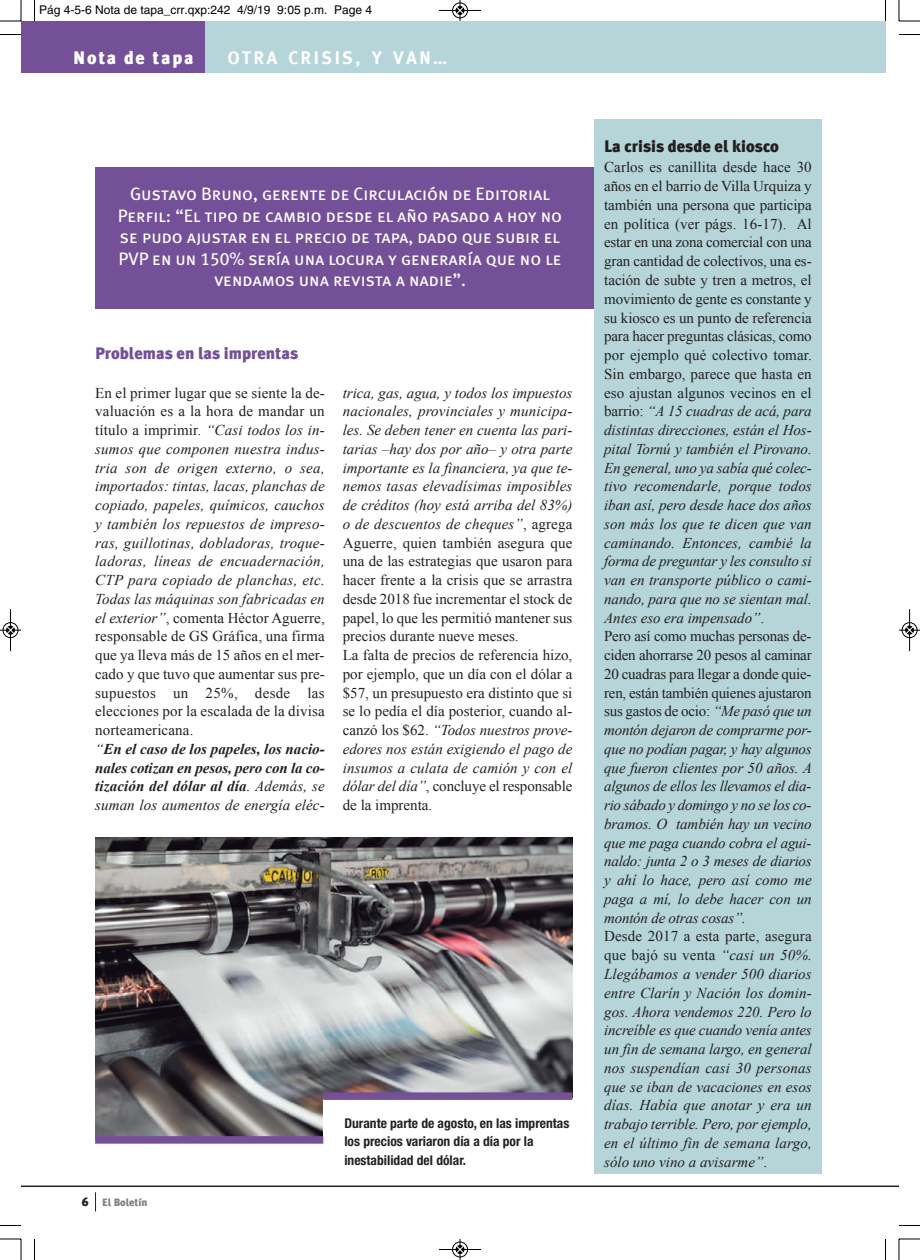
<style>
.page{position:relative;width:920px;height:1260px;background:#fff}
.page>*{position:absolute;margin:0;border:0;box-sizing:border-box;transform-origin:0 0}
.t1{font:18px/21.6px "Meta Plus Book Caps";color:#fff;text-align:center}
.t2{font:700 18px "Meta";letter-spacing:.15em;color:#fff}
.t3{font:900 18px "Meta Plus";letter-spacing:.1em;color:#fff}
.t4{font:900 16.5px "Meta Plus";color:#735098}
.t5{font:900 16.5px "Meta Plus";color:#231f20}
.t6{font:italic 15px/18.8px "Times New Roman";letter-spacing:-.005em;color:#231f20}
.t7{font:15px/18.8px "Times New Roman";color:#231f20}
.t8{font:italic 15px/18.8px "Times New Roman";letter-spacing:.015em;color:#231f20}
.t9{font:700 condensed 13.5px/18.8px "Helvetica Neue LT Std";color:#231f20}
.t10{font:12px "Helvetica";color:#000}
.t11{font:900 10.5px "Meta Plus";color:#808285}
.s1{font-style:normal}
.s2{font-weight:700}
.s3{font-style:italic}
.s4{font-size:12px;color:#231f20}
</style>
<div class="page">
<div style="left:95px;top:168px;width:515px;height:141px;background:#735098"></div>
<div style="left:204px;top:21px;width:681px;height:52px;background:#b5d5d9"></div>
<svg style="left:95px;top:1192px;width:1px;height:19px"></svg>
<hr style="left:21px;top:1185px;width:877px;height:2px;background:#231f20">
<div style="left:21px;top:21px;width:184px;height:52px;background:#735098"></div>
<div style="left:593px;top:120px;width:228px;height:1053px;background:#b5d5d9"></div>
<img style="left:95px;top:837px;width:477px;height:299px">
<div style="left:323px;top:1098px;width:257px;height:75px;background:#fff"></div>
<div style="left:95px;top:1136px;width:228px;height:7px;background:#735098"></div>
<div style="left:323px;top:1092px;width:249px;height:8px;background:#735098"></div>
<svg style="left:34px;top:0;width:1px;height:21px"></svg>
<svg style="left:0;top:34px;width:21px;height:1px"></svg>
<svg style="left:885px;top:0;width:1px;height:21px"></svg>
<svg style="left:899px;top:34px;width:20px;height:1px"></svg>
<svg style="left:34px;top:1239px;width:1px;height:21px"></svg>
<svg style="left:0;top:1225px;width:21px;height:1px"></svg>
<svg style="left:885px;top:1239px;width:1px;height:21px"></svg>
<svg style="left:899px;top:1225px;width:20px;height:1px"></svg>
<svg style="left:0;top:0;width:22px;height:22px"></svg>
<svg style="left:898px;top:0;width:21px;height:22px"></svg>
<svg style="left:0;top:1238px;width:22px;height:22px"></svg>
<svg style="left:898px;top:1238px;width:21px;height:22px"></svg>
<div style="left:452px;top:2px;width:16px;height:16px;border:1px solid #fff;border-radius:50%"></div>
<hr style="left:439px;top:10px;width:42px;height:1px;background:#000">
<div style="left:452px;top:3px;width:15px;height:15px;border:1px solid #000;border-radius:50%"></div>
<svg style="left:456px;top:0;width:8px;height:21px"></svg>
<div style="left:452px;top:1241px;width:16px;height:16px;border:1px solid #fff;border-radius:50%"></div>
<hr style="left:439px;top:1249px;width:42px;height:1px;background:#000">
<div style="left:452px;top:1241px;width:15px;height:16px;border:1px solid #000;border-radius:50%"></div>
<svg style="left:456px;top:1239px;width:8px;height:21px"></svg>
<hr style="left:10px;top:609px;width:1px;height:42px;background:#000">
<div style="left:3px;top:622px;width:15px;height:16px;border:1px solid #000;border-radius:50%"></div>
<svg style="left:0;top:626px;width:21px;height:8px"></svg>
<hr style="left:909px;top:609px;width:1px;height:42px;background:#000">
<div style="left:901px;top:622px;width:16px;height:16px;border:1px solid #000;border-radius:50%"></div>
<svg style="left:899px;top:626px;width:20px;height:8px"></svg>
<p class="t10" style="left:39px;top:5px;width:334px">Pág 4-5-6 Nota de tapa_crr.qxp:242 4/9/19 9:05 p.m. Page 4</p>
<p class="t3" style="left:73px;top:46px;width:122px">Nota de tapa</p>
<p class="t2" style="left:228px;top:48px;width:221px">OTRA CRISIS, Y VAN…</p>
<p class="t1" style="left:118px;top:183px;width:446px">Gustavo Bruno, gerente de Circulación de Editorial Perfil: “El tipo de cambio desde el año pasado a hoy no se pudo ajustar en el precio de tapa, dado que subir el PVP en un 150% sería una locura y generaría que no le vendamos una revista a nadie”.</p>
<p class="t4" style="left:95px;top:342px;width:204px">Problemas en las imprentas</p>
<p class="t8" style="left:95px;top:383px;width:231px"><span class="s1">En el primer lugar que se siente la de&shy;valuación es a la hora de mandar un título a imprimir.</span> “Casi todos los in&shy;sumos que componen nuestra indus&shy;tria son de origen externo, o sea, importados: tintas, lacas, planchas de copiado, papeles, químicos, cauchos y también los repuestos de impreso&shy;ras, guillotinas, dobladoras, troque&shy;ladoras, líneas de encuadernación, CTP para copiado de planchas, etc.<br>Todas las máquinas son fabricadas en el exterior”<span class="s1">, comenta Héctor Aguerre, responsable de GS Gráfica, una firma que ya lleva más de 15 años en el mer&shy;cado y que tuvo que aumentar sus pre&shy;supuestos un 25%, desde las elecciones por la escalada de la divisa norteamericana.<br></span>“<span class="s2">En el caso de los papeles, los nacio&shy;nales cotizan en pesos, pero con la co&shy;tización del dólar al día</span>. Además, se suman los aumentos de energía eléc-</p>
<p class="t7" style="left:343px;top:383px;width:231px"><span class="s3">trica, gas, agua, y todos los impuestos nacionales, provinciales y municipa&shy;les. Se deben tener en cuenta las pari&shy;tarias –hay dos por año– y otra parte importante es la financiera, ya que te&shy;nemos tasas elevadísimas imposibles de créditos (hoy está arriba del 83%) o de descuentos de cheques”</span>, agrega Aguerre, quien también asegura que una de las estrategias que usaron para hacer frente a la crisis que se arrastra desde 2018 fue incrementar el stock de papel, lo que les permitió mantener sus precios durante nueve meses.<br>La falta de precios de referencia hizo, por ejemplo, que un día con el dólar a $57, un presupuesto era distinto que si se lo pedía el día posterior, cuando al&shy;canzó los $62. <span class="s3">“Todos nuestros prove&shy;edores nos están exigiendo el pago de insumos a culata de camión y con el dólar del día”</span>, concluye el responsable de la imprenta.</p>
<p class="t11" style="left:82px;top:1195px;width:67px"><span class="s4">6</span> El Boletín</p>
<p class="t9" style="left:344px;top:1114px;width:226px">Durante parte de agosto, en las imprentas los precios variaron día a día por la inestabilidad del dólar.</p>
<p class="t5" style="left:604px;top:136px;width:176px">La crisis desde el kiosco</p>
<p class="t6" style="left:604px;top:158px;width:209px"><span class="s1">Carlos es canillita desde hace 30 años en el barrio de Villa Urquiza y también una persona que participa en política (ver págs. 16-17). Al estar en una zona comercial con una gran cantidad de colectivos, una es&shy;tación de subte y tren a metros, el movimiento de gente es constante y su kiosco es un punto de referencia para hacer preguntas clásicas, como por ejemplo qué colectivo tomar.<br>Sin embargo, parece que hasta en eso ajustan algunos vecinos en el barrio:</span> “A 15 cuadras de acá, para distintas direcciones, están el Hos&shy;pital Tornú y también el Pirovano.<br>En general, uno ya sabía qué colec&shy;tivo recomendarle, porque todos iban así, pero desde hace dos años son más los que te dicen que van caminando. Entonces, cambié la forma de preguntar y les consulto si van en transporte público o cami&shy;nando, para que no se sientan mal.<br>Antes eso era impensado”<span class="s1">.<br>Pero así como muchas personas de&shy;ciden ahorrarse 20 pesos al caminar 20 cuadras para llegar a donde quie&shy;ren, están también quienes ajustaron sus gastos de ocio:</span> “Me pasó que un montón dejaron de comprarme por&shy;que no podían pagar, y hay algunos que fueron clientes por 50 años. A algunos de ellos les llevamos el dia&shy;rio sábado y domingo y no se los co&shy;bramos. O también hay un vecino que me paga cuando cobra el agui&shy;naldo: junta 2 o 3 meses de diarios y ahí lo hace, pero así como me paga a mí, lo debe hacer con un montón de otras cosas”.</p>
<p class="t6" style="left:604px;top:927px;width:209px;text-align:justify"><span class="s1">Desde 2017 a esta parte, asegura que bajó su venta</span> “casi un 50%.<br>Llegábamos a vender 500 diarios entre Clarín y Nación los domin&shy;gos. Ahora vendemos 220. Pero lo increíble es que cuando venía antes un fin de semana largo, en general nos suspendían casi 30 personas que se iban de vacaciones en esos días. Había que anotar y era un trabajo terrible. Pero, por ejemplo, en el último fin de semana largo, sólo uno vino a avisarme”<span class="s1">.</span></p>
</div>
